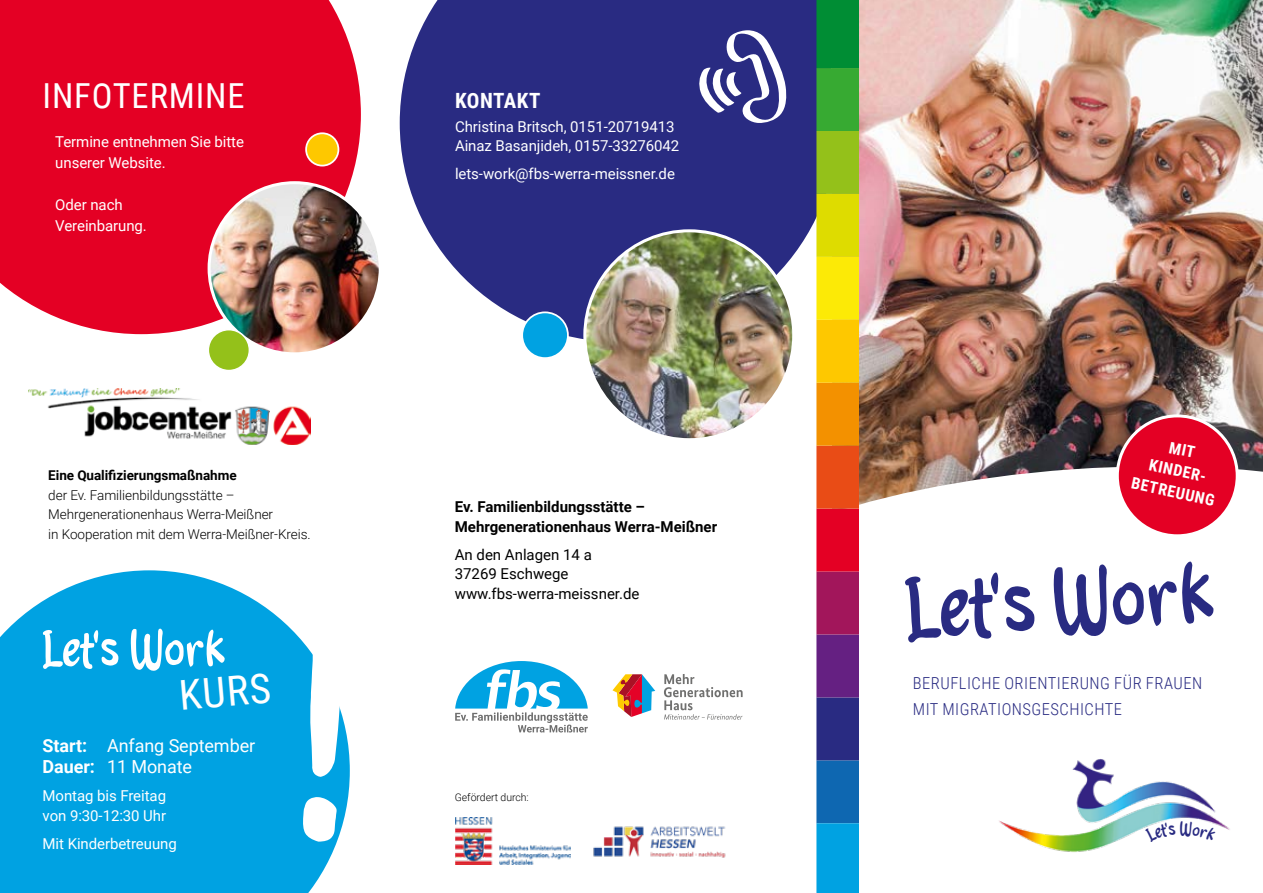
<style>
.page{position:relative;width:1263px;height:893px;background:#fff}
.page>*{position:absolute;margin:0;border:0;box-sizing:border-box;transform-origin:0 0}
.t1{font:98.7px "No More Virus";color:#292b82}
.t2{font:58.5px "No More Virus";letter-spacing:.01em;color:#fff}
.t3{font:41.25px "Roboto Condensed";color:#fff}
.t4{font:34.5px "Roboto Condensed";letter-spacing:.025em;color:#fff}
.t5{font:700 21px "Roboto Condensed";letter-spacing:.02em;color:#fff}
.t6{font:18px/21px "Roboto";letter-spacing:-.005em;color:#fff}
.t7{font:300 16.5px/25.5px "Roboto Condensed";letter-spacing:.03em;color:#292b82}
.t8{font:700 16.05px/21.5px "Roboto Condensed";color:#fff;text-align:center}
.t9{font:15px/19.5px "Roboto";letter-spacing:-.005em;color:#fff}
.t10{font:700 15px/19.5px "Roboto";color:#000}
.t11{font:15px/19.5px "Roboto";color:#000}
.t12{font:300 13.5px/19.5px "Roboto";letter-spacing:-.005em;color:#000}
.t13{font:700 13.5px "Roboto";letter-spacing:-.005em;color:#000}
.t14{font:300 10.5px "Roboto";letter-spacing:-.005em;color:#000}
.s1{font-weight:700}
</style>
<div class="page">
<img style="left:859px;top:0;width:404px;height:454px">
<img style="left:859px;top:454px;width:404px;height:51px">
<svg style="left:0;top:570px;width:350px;height:323px;background:#1dace5"></svg>
<svg style="left:400px;top:0;width:416px;height:339px;background:#434591"></svg>
<div style="left:816px;top:760px;width:43px;height:63px;background:#0e67b1"></div>
<div style="left:816px;top:823px;width:43px;height:70px;background:#00a2e2"></div>
<div style="left:816px;top:697px;width:43px;height:63px;background:#292b82"></div>
<div style="left:816px;top:634px;width:43px;height:63px;background:#652082"></div>
<div style="left:816px;top:571px;width:43px;height:63px;background:#a2165b"></div>
<div style="left:816px;top:509px;width:43px;height:62px;background:#e40024"></div>
<div style="left:816px;top:446px;width:43px;height:63px;background:#e94c16"></div>
<div style="left:816px;top:383px;width:43px;height:63px;background:#f39100"></div>
<div style="left:816px;top:320px;width:43px;height:63px;background:#fec800"></div>
<div style="left:816px;top:257px;width:43px;height:63px;background:#fcea06"></div>
<div style="left:816px;top:194px;width:43px;height:63px;background:#dedc00"></div>
<div style="left:816px;top:131px;width:43px;height:63px;background:#94c11a"></div>
<div style="left:816px;top:68px;width:43px;height:63px;background:#37aa32"></div>
<div style="left:816px;top:0;width:43px;height:68px;background:#008d34"></div>
<img style="left:29px;top:388px;width:282px;height:56px">
<img style="left:585px;top:231px;width:209px;height:209px;border-radius:104px">
<div style="left:0;top:0;width:361px;height:334px;background:#e40024"></div>
<img style="left:209px;top:183px;width:171px;height:171px;border-radius:86px">
<div style="left:306px;top:133px;width:32px;height:33px;background:#fec800;border-radius:50%"></div>
<div style="left:305px;top:132px;width:34px;height:34px;border:2px solid #fff;border-radius:50%"></div>
<div style="left:522px;top:312px;width:46px;height:46px;background:#00a2e2;border-radius:50%"></div>
<div style="left:521px;top:311px;width:48px;height:48px;border:2px solid #fff;border-radius:50%"></div>
<div style="left:208px;top:330px;width:41px;height:41px;background:#94c11a;border-radius:50%"></div>
<div style="left:208px;top:329px;width:42px;height:42px;border:2px solid #fff;border-radius:50%"></div>
<svg style="left:303px;top:630px;width:39px;height:212px"></svg>
<svg style="left:698px;top:30px;width:89px;height:93px"></svg>
<div style="left:1117px;top:416px;width:120px;height:120px;background:#e40024;border-radius:50%"></div>
<div style="left:1116px;top:414px;width:123px;height:123px;border:3px solid #fff;border-radius:50%"></div>
<img style="left:999px;top:759px;width:231px;height:93px">
<div style="left:5px;top:884px;width:8px;height:9px;background:#00a2e2"></div>
<img style="left:455px;top:818px;width:116px;height:47px">
<img style="left:593px;top:826px;width:133px;height:32px">
<svg style="left:664px;top:674px;width:79px;height:46px"></svg>
<svg style="left:612px;top:674px;width:43px;height:43px"></svg>
<svg style="left:455px;top:661px;width:133px;height:71px"></svg>
<svg style="left:1145px;top:820px;width:72px;height:23px"></svg>
<h3 class="t4" style="left:43px;top:72px;width:204px">INFOTERMINE</h3>
<p class="t9" style="left:55px;top:131px;width:190px;line-height:21px">Termine entnehmen Sie bitte unserer Website.</p>
<p class="t9" style="left:55px;top:194px;width:93px;line-height:21px">Oder nach<br>Vereinbarung.</p>
<p class="t13" style="left:48px;top:466px;width:190px">Eine Qualifizierungsmaßnahme</p>
<p class="t12" style="left:48px;top:485px;width:264px">der Ev. Familienbildungsstätte –<br>Mehrgenerationenhaus Werra-Meißner<br>in Kooperation mit dem Werra-Meißner-Kreis.</p>
<h2 class="t2" style="left:43px;top:626px;width:183px">Let's Work</h2>
<h3 class="t3" style="left:177px;top:667px;width:93px;rotate:-5deg">KURS</h3>
<p class="t6" style="left:43px;top:734px;width:214px"><span class="s1">Start:</span> Anfang September<br><span class="s1">Dauer:</span> 11 Monate</p>
<p class="t9" style="left:43px;top:785px;width:125px">Montag bis Freitag von 9:30-12:30 Uhr</p>
<p class="t9" style="left:43px;top:833px;width:136px">Mit Kinderbetreuung</p>
<h3 class="t5" style="left:455px;top:86px;width:87px">KONTAKT</h3>
<p class="t9" style="left:455px;top:116px;width:226px">Christina Britsch, 0151-20719413<br>Ainaz Basanjideh, 0157-33276042</p>
<p class="t9" style="left:455px;top:164px;width:221px">lets-work@fbs-werra-meissner.de</p>
<p class="t10" style="left:455px;top:496px;width:264px">Ev. Familienbildungsstätte –<br>Mehrgenerationenhaus Werra-Meißner</p>
<p class="t11" style="left:455px;top:544px;width:186px">An den Anlagen 14 a<br>37269 Eschwege www.fbs-werra-meissner.de</p>
<p class="t14" style="left:455px;top:790px;width:76px">Gefördert durch:</p>
<p class="t8" style="left:1143px;top:430px;width:86px;rotate:12deg">MIT<br>KINDER-<br>BETREUUNG</p>
<h1 class="t1" style="left:904px;top:570px;width:308px;rotate:-3deg">Let's Work</h1>
<p class="t7" style="left:913px;top:670px;width:291px">BERUFLICHE ORIENTIERUNG FÜR FRAUEN<br>MIT MIGRATIONSGESCHICHTE</p>
</div>
